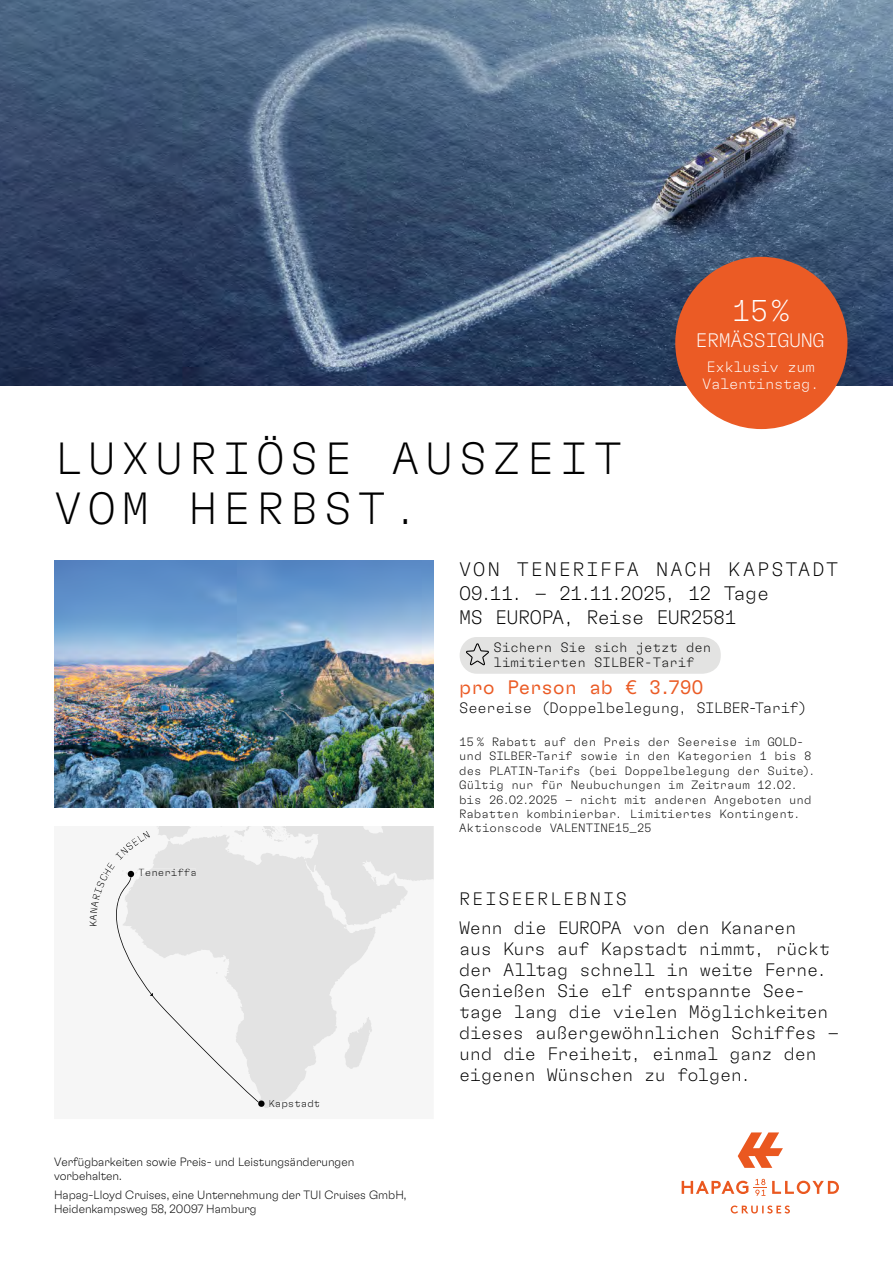
<style>
.page{position:relative;width:893px;height:1263px;background:#fff}
.page>*{position:absolute;margin:0;border:0;box-sizing:border-box;transform-origin:0 0}
.t1{font:100 45px/49.5px "GT Flexa Mono";letter-spacing:.13em;color:#000}
.t2{font:100 30px "GT Flexa Mono";color:#fff}
.t3{font:100 19.5px/24px "GT Flexa Mono";letter-spacing:-.02em;color:#000}
.t4{font:300 19.5px "GT Flexa Mono";letter-spacing:-.02em;color:#eb5b25}
.t5{font:100 19.5px "GT Flexa Mono";letter-spacing:-.02em;color:#fff}
.t6{font:100 18px/21px "GT Flexa Mono";letter-spacing:-.02em;color:#000}
.t7{font:100 15px "GT Flexa Mono";letter-spacing:-.015em;color:#000}
.t8{font:100 15px/16.5px "GT Flexa Mono";letter-spacing:-.02em;color:#fff;text-align:center}
.t9{font:100 13.5px/15px "GT Flexa Mono";color:#000}
.t10{font:100 12px/14.4px "GT Flexa Mono";color:#000}
.t11{font:100 12px/14.4px "GT Flexa";color:#000}
.t12{font:100 10.5px "GT Flexa Mono";color:#000}
</style>
<div class="page">
<svg style="left:320px;top:826px;width:114px;height:243px;fill:#f6f6f6"></svg>
<img style="left:0;top:0;width:893px;height:385px">
<img style="left:54px;top:560px;width:380px;height:247px">
<div style="left:460px;top:637px;width:261px;height:37px;background:#e3e3e2;border-radius:18px"></div>
<svg style="left:466px;top:643px;width:23px;height:22px"></svg>
<div style="left:675px;top:257px;width:172px;height:172px;background:#eb5b25;border-radius:50%"></div>
<svg style="left:682px;top:1179px;width:157px;height:17px"></svg>
<svg style="left:731px;top:1205px;width:59px;height:8px"></svg>
<svg style="left:738px;top:1132px;width:45px;height:36px"></svg>
<svg style="left:116px;top:826px;width:204px;height:283px"></svg>
<h2 class="t2" style="left:732px;top:293px;width:59px">15 %</h2>
<h3 class="t5" style="left:695px;top:328px;width:131px">ERMÄSSIGUNG</h3>
<p class="t8" style="left:702px;top:358px;width:119px">Exklusiv zum<br>Valentinstag.</p>
<h1 class="t1" style="left:54px;top:432px;width:569px">LUXURIÖSE AUSZEIT<br>VOM HERBST.</h1>
<h3 class="t3" style="left:459px;top:557px;width:380px">VON TENERIFFA NACH KAPSTADT<br>09.11. – 21.11.2025, 12 Tage<br>MS EUROPA, Reise EUR2581</h3>
<p class="t9" style="left:494px;top:640px;width:219px">Sichern Sie sich jetzt den limitierten SILBER-Tarif</p>
<p class="t12" style="left:87px;top:927px;width:8px;rotate:-90deg">K</p>
<p class="t12" style="left:138px;top:866px;width:60px">Teneriffa</p>
<p class="t12" style="left:268px;top:1097px;width:54px">Kapstadt</p>
<p class="t11" style="left:54px;top:1154px;width:302px">Verfügbarkeiten sowie Preis- und Leistungsänderungen vorbehalten.</p>
<p class="t11" style="left:54px;top:1187px;width:354px;line-height:14px">Hapag-Lloyd Cruises, eine Unternehmung der TUI Cruises GmbH,<br>Heidenkampsweg 58, 20097 Hamburg</p>
<h3 class="t4" style="left:459px;top:675px;width:246px">pro Person ab € 3.790</h3>
<p class="t7" style="left:459px;top:698px;width:349px">Seereise (Doppelbelegung, SILBER-Tarif)</p>
<p class="t10" style="left:459px;top:734px;width:358px">15 % Rabatt auf den Preis der Seereise im GOLD&shy;und SILBER-Tarif sowie in den Kategorien 1 bis 8 des PLATIN-Tarifs (bei Doppelbelegung der Suite).<br>Gültig nur für Neubuchungen im Zeitraum 12.02. bis 26.02.2025 – nicht mit anderen Angeboten und Rabatten kombinierbar. Limitiertes Kontingent.<br>Aktionscode VALENTINE15_25</p>
<h3 class="t6" style="left:459px;top:883px;width:338px;line-height:29.5px">REISEERLEBNIS<br>Wenn die EUROPA von den Kanaren</h3>
<p class="t6" style="left:459px;top:938px;width:381px">aus Kurs auf Kapstadt nimmt, rückt der Alltag schnell in weite Ferne.<br>Genießen Sie elf entspannte See&shy;tage lang die vielen Möglichkeiten dieses außergewöhnlichen Schiffes – und die Freiheit, einmal ganz den eigenen Wünschen zu folgen.</p>
</div>
